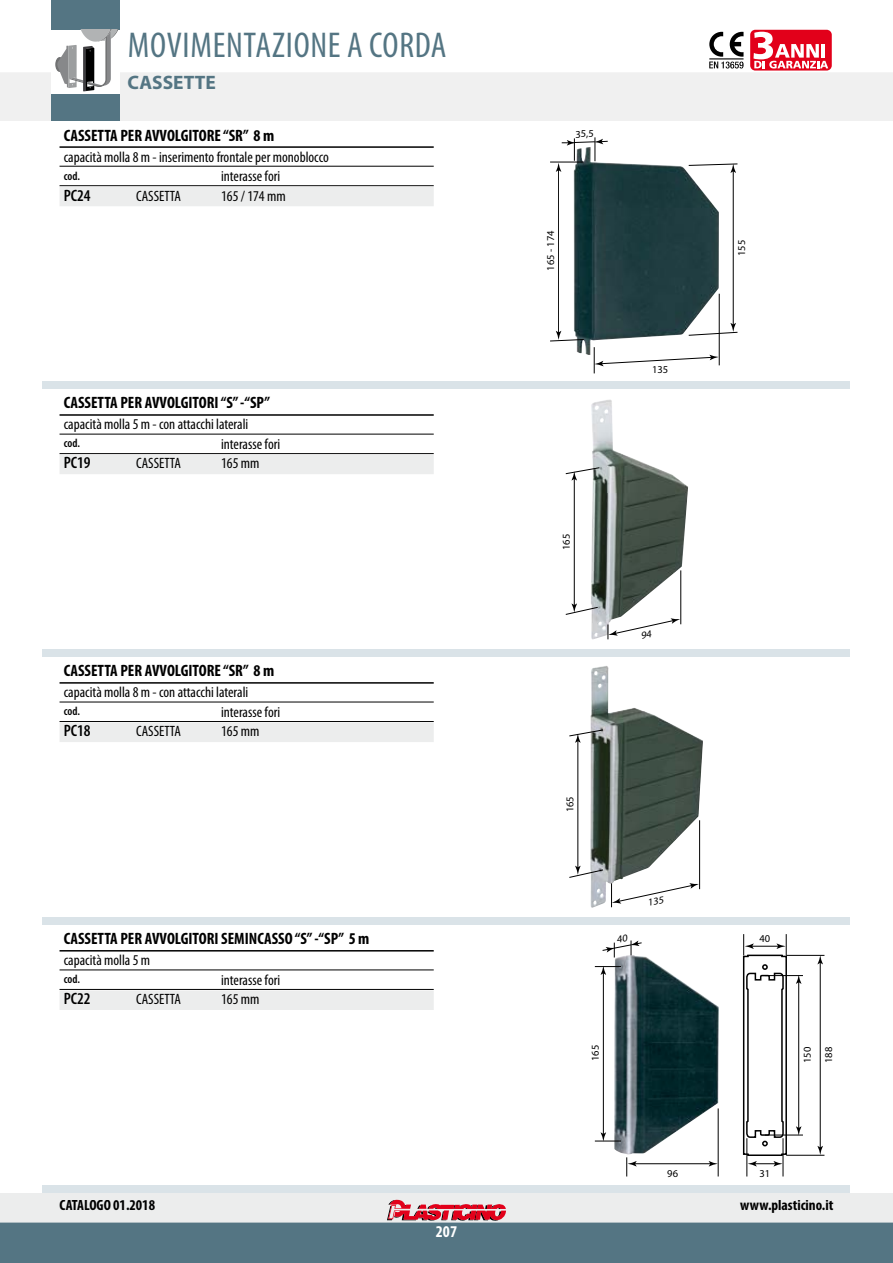
<style>
.page{position:relative;width:893px;height:1263px;background:#fff}
.page>*{position:absolute;margin:0;border:0;box-sizing:border-box;transform-origin:0 0}
.t1{font:condensed 36px "Myriad Pro";letter-spacing:.02em;color:#547583}
.t2{font:700 19.5px "Myriad Pro";color:#547583}
.t3{font:700 condensed 16.5px "Myriad Pro";color:#000}
.t4{font:600 condensed 16.5px "Myriad Pro";color:#000}
.t5{font:700 condensed 16.5px "Myriad Pro";color:#fff}
.t6{font:condensed 15px "Myriad Pro";color:#000}
.t7{font:700 condensed 15px "Myriad Pro";color:#000}
.t8{font:600 condensed 12px "Myriad Pro";color:#000}
.t9{font:10.5px "Myriad Pro";color:#000}
</style>
<div class="page">
<div style="left:0;top:1193px;width:893px;height:29px;background:#eceded"></div>
<svg style="left:0;top:1199px;width:893px;height:64px"></svg>
<div style="left:43px;top:30px;width:807px;height:1163px;background:#dae3e8"></div>
<div style="left:0;top:0;width:893px;height:121px;background:#f0f0f0"></div>
<div style="left:0;top:0;width:893px;height:72px;background:#fff"></div>
<div style="left:51px;top:94px;width:68px;height:27px;background:#547583"></div>
<div style="left:51px;top:0;width:68px;height:30px;background:#547583"></div>
<div style="left:51px;top:30px;width:68px;height:64px;background:#fff"></div>
<svg style="left:56px;top:30px;width:62px;height:61px"></svg>
<div style="left:706px;top:30px;width:41px;height:41px;background:#fff;border-radius:5px"></div>
<svg style="left:709px;top:32px;width:34px;height:37px"></svg>
<div style="left:750px;top:30px;width:82px;height:41px;background:#e2001a;border-radius:5px"></div>
<svg style="left:753px;top:32px;width:75px;height:37px"></svg>
<div style="left:0;top:121px;width:893px;height:260px;background:#fff"></div>
<div style="left:0;top:389px;width:893px;height:259px;background:#fff"></div>
<div style="left:0;top:657px;width:893px;height:259px;background:#fff"></div>
<div style="left:0;top:925px;width:893px;height:259px;background:#fff"></div>
<img style="left:590px;top:666px;width:113px;height:242px">
<hr style="left:577px;top:740px;width:1px;height:128px;background:#000">
<svg style="left:569px;top:866px;width:35px;height:12px"></svg>
<svg style="left:569px;top:729px;width:35px;height:14px"></svg>
<hr style="left:699px;top:820px;width:1px;height:69px;background:#000">
<img style="left:591px;top:399px;width:97px;height:241px">
<hr style="left:574px;top:478px;width:1px;height:128px;background:#000">
<svg style="left:565px;top:603px;width:34px;height:12px"></svg>
<svg style="left:565px;top:467px;width:35px;height:13px"></svg>
<hr style="left:680px;top:570px;width:1px;height:54px;background:#000">
<img style="left:614px;top:956px;width:105px;height:199px">
<hr style="left:786px;top:1155px;width:38px;height:1px;background:#000">
<hr style="left:786px;top:955px;width:38px;height:1px;background:#000">
<hr style="left:820px;top:962px;width:1px;height:186px;background:#000">
<svg style="left:817px;top:1146px;width:6px;height:9px"></svg>
<svg style="left:817px;top:955px;width:6px;height:9px"></svg>
<hr style="left:765px;top:1135px;width:38px;height:1px;background:#000">
<hr style="left:765px;top:975px;width:38px;height:1px;background:#000">
<hr style="left:798px;top:981px;width:1px;height:148px;background:#000">
<svg style="left:796px;top:1126px;width:5px;height:9px"></svg>
<svg style="left:796px;top:975px;width:5px;height:9px"></svg>
<hr style="left:783px;top:1138px;width:1px;height:38px;background:#000">
<hr style="left:746px;top:1138px;width:1px;height:38px;background:#000">
<svg style="left:742px;top:934px;width:46px;height:232px"></svg>
<hr style="left:603px;top:972px;width:1px;height:163px;background:#000">
<svg style="left:595px;top:1132px;width:26px;height:10px"></svg>
<svg style="left:595px;top:966px;width:26px;height:9px"></svg>
<hr style="left:718px;top:1108px;width:1px;height:68px;background:#000">
<hr style="left:634px;top:1163px;width:77px;height:1px;background:#000">
<svg style="left:709px;top:1161px;width:9px;height:5px"></svg>
<svg style="left:626px;top:1157px;width:11px;height:19px"></svg>
<img style="left:573px;top:163px;width:146px;height:192px">
<hr style="left:550px;top:162px;width:34px;height:1px;background:#000">
<hr style="left:558px;top:169px;width:1px;height:164px;background:#000">
<svg style="left:550px;top:331px;width:34px;height:11px"></svg>
<hr style="left:719px;top:294px;width:1px;height:71px;background:#000">
<svg style="left:594px;top:347px;width:125px;height:26px"></svg>
<svg style="left:556px;top:137px;width:52px;height:35px"></svg>
<hr style="left:733px;top:171px;width:1px;height:154px;background:#000">
<svg style="left:688px;top:323px;width:50px;height:13px"></svg>
<svg style="left:688px;top:163px;width:50px;height:10px"></svg>
<hr style="left:60px;top:682px;width:374px;height:2px;background:#000">
<hr style="left:60px;top:702px;width:374px;height:1px;background:#000">
<hr style="left:60px;top:721px;width:374px;height:1px;background:#000">
<div style="left:60px;top:722px;width:374px;height:20px;background:#eceded"></div>
<hr style="left:60px;top:414px;width:374px;height:2px;background:#000">
<hr style="left:60px;top:434px;width:374px;height:1px;background:#000">
<hr style="left:60px;top:453px;width:374px;height:1px;background:#000">
<div style="left:60px;top:455px;width:374px;height:19px;background:#eceded"></div>
<hr style="left:60px;top:950px;width:374px;height:1px;background:#000">
<hr style="left:60px;top:969px;width:374px;height:1px;background:#000">
<hr style="left:60px;top:989px;width:374px;height:1px;background:#000">
<div style="left:60px;top:990px;width:374px;height:20px;background:#eceded"></div>
<hr style="left:60px;top:146px;width:374px;height:2px;background:#000">
<hr style="left:60px;top:166px;width:374px;height:1px;background:#000">
<hr style="left:60px;top:185px;width:374px;height:1px;background:#000">
<div style="left:60px;top:187px;width:374px;height:19px;background:#eceded"></div>
<svg style="left:611px;top:883px;width:88px;height:24px"></svg>
<svg style="left:608px;top:618px;width:72px;height:21px"></svg>
<svg style="left:602px;top:940px;width:40px;height:17px"></svg>
<h1 class="t1" style="left:128px;top:25px;width:320px">MOVIMENTAZIONE A CORDA</h1>
<h2 class="t2" style="left:128px;top:72px;width:90px">CASSETTE</h2>
<p class="t3" style="left:64px;top:126px;width:212px">CASSETTA PER AVVOLGITORE “SR” 8 m</p>
<p class="t6" style="left:64px;top:148px;width:267px">capacità molla 8 m - inserimento frontale per monoblocco</p>
<p class="t8" style="left:64px;top:169px;width:18px">cod.</p>
<p class="t6" style="left:221px;top:168px;width:61px">interasse fori</p>
<p class="t4" style="left:64px;top:186px;width:28px">PC24</p>
<p class="t6" style="left:136px;top:187px;width:46px">CASSETTA</p>
<p class="t6" style="left:221px;top:187px;width:66px">165 / 174 mm</p>
<p class="t3" style="left:64px;top:394px;width:208px">CASSETTA PER AVVOLGITORI “S” -“SP”</p>
<p class="t6" style="left:64px;top:416px;width:186px">capacità molla 5 m - con attacchi laterali</p>
<p class="t8" style="left:64px;top:437px;width:18px">cod.</p>
<p class="t6" style="left:221px;top:436px;width:61px">interasse fori</p>
<p class="t4" style="left:64px;top:454px;width:28px">PC19</p>
<p class="t6" style="left:136px;top:455px;width:46px">CASSETTA</p>
<p class="t6" style="left:221px;top:455px;width:40px">165 mm</p>
<p class="t3" style="left:64px;top:662px;width:212px">CASSETTA PER AVVOLGITORE “SR” 8 m</p>
<p class="t6" style="left:64px;top:684px;width:186px">capacità molla 8 m - con attacchi laterali</p>
<p class="t8" style="left:64px;top:705px;width:18px">cod.</p>
<p class="t6" style="left:221px;top:704px;width:61px">interasse fori</p>
<p class="t4" style="left:64px;top:722px;width:28px">PC18</p>
<p class="t6" style="left:136px;top:723px;width:46px">CASSETTA</p>
<p class="t6" style="left:221px;top:723px;width:40px">165 mm</p>
<p class="t3" style="left:64px;top:930px;width:307px">CASSETTA PER AVVOLGITORI SEMINCASSO “S” -“SP” 5 m</p>
<p class="t6" style="left:64px;top:952px;width:88px">capacità molla 5 m</p>
<p class="t8" style="left:64px;top:973px;width:18px">cod.</p>
<p class="t6" style="left:221px;top:972px;width:61px">interasse fori</p>
<p class="t4" style="left:64px;top:990px;width:28px">PC22</p>
<p class="t6" style="left:136px;top:991px;width:46px">CASSETTA</p>
<p class="t6" style="left:221px;top:991px;width:40px">165 mm</p>
<p class="t9" style="left:575px;top:128px;width:20px;rotate:-3deg">35,5</p>
<p class="t9" style="left:545px;top:271px;width:41px;rotate:-90deg">165 - 174</p>
<p class="t9" style="left:652px;top:363px;width:18px">135</p>
<p class="t9" style="left:560px;top:550px;width:18px;rotate:-90deg">165</p>
<p class="t9" style="left:736px;top:256px;width:18px;rotate:-90deg">155</p>
<p class="t9" style="left:564px;top:812px;width:18px;rotate:-90deg">165</p>
<p class="t9" style="left:590px;top:1061px;width:18px;rotate:-90deg">165</p>
<p class="t9" style="left:667px;top:1167px;width:12px">96</p>
<p class="t9" style="left:759px;top:932px;width:12px">40</p>
<p class="t9" style="left:801px;top:1063px;width:18px;rotate:-90deg">150</p>
<p class="t9" style="left:823px;top:1063px;width:18px;rotate:-90deg">188</p>
<p class="t9" style="left:759px;top:1167px;width:12px">31</p>
<p class="t7" style="left:60px;top:1197px;width:97px">CATALOGO 01.2018</p>
<p class="t7" style="left:740px;top:1197px;width:95px">www.plasticino.it</p>
<p class="t5" style="left:436px;top:1222px;width:23px">207</p>
</div>
